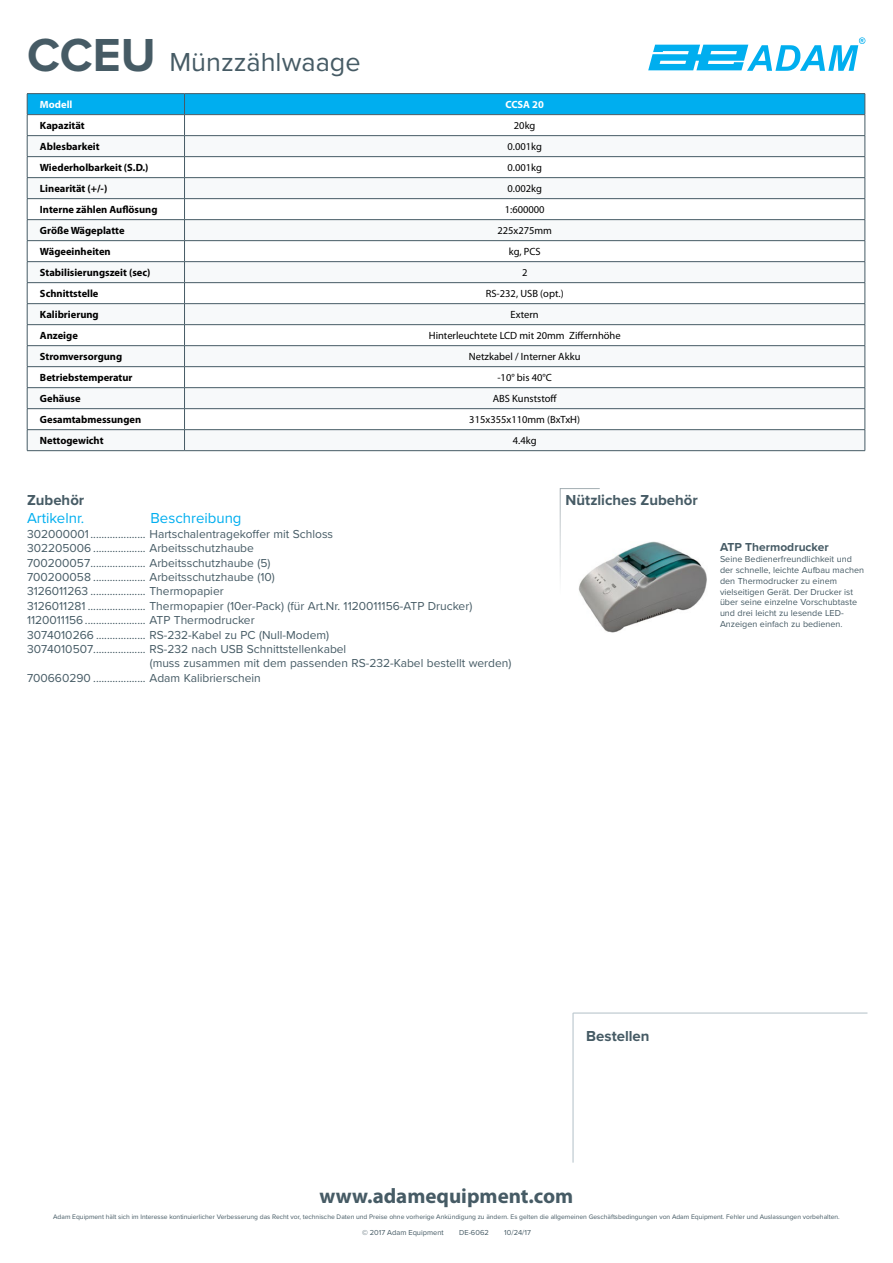
<style>
.page{position:relative;width:893px;height:1263px;background:#fff}
.page>*{position:absolute;margin:0;border:0;box-sizing:border-box;transform-origin:0 0}
.t1{font:27px "Proxima Nova";color:#465b65}
.t2{font:700 21px "Myriad Pro";color:#465b65}
.t3{font:700 15px "Proxima Nova";color:#465b65}
.t4{font:15px "Proxima Nova";color:#00aeef}
.t5{font:12px "Proxima Nova";color:#465b65}
.t6{font:700 12px "Proxima Nova";color:#465b65}
.t7{font:700 10.5px "Myriad Pro";color:#000}
.t8{font:10.5px "Myriad Pro";color:#000}
.t9{font:700 10.5px "Myriad Pro";color:#fff}
.t10{font:9px/10.8px "Proxima Nova";color:#465b65}
.t11{font:7.5px "Proxima Nova";color:#465b65}
.t12{font:6.75px "Proxima Nova";color:#465b65}
.s1{font-weight:700;font-size:48px}
</style>
<div class="page">
<hr style="left:27px;top:93px;width:158px;height:1px;background:#465b65">
<hr style="left:185px;top:93px;width:680px;height:1px;background:#465b65">
<svg style="left:27px;top:94px;width:839px;height:356px"></svg>
<hr style="left:27px;top:450px;width:158px;height:1px;background:#465b65">
<hr style="left:185px;top:450px;width:680px;height:1px;background:#465b65">
<hr style="left:573px;top:1013px;width:1px;height:149px;background:#b1bfc7">
<hr style="left:573px;top:1013px;width:294px;height:1px;background:#b1bfc7">
<svg style="left:559px;top:488px;width:41px;height:91px"></svg>
<img style="left:578px;top:542px;width:129px;height:90px">
<svg style="left:648px;top:37px;width:217px;height:34px"></svg>
<h1 class="t1" style="left:27px;top:42px;width:335px"><span class="s1">CCEU</span> Münzzählwaage</h1>
<p class="t9" style="left:40px;top:98px;width:34px">Modell</p>
<p class="t9" style="left:505px;top:98px;width:40px">CCSA 20</p>
<p class="t7" style="left:40px;top:119px;width:46px">Kapazität</p>
<p class="t8" style="left:514px;top:119px;width:23px">20kg</p>
<p class="t7" style="left:40px;top:140px;width:61px">Ablesbarkeit</p>
<p class="t8" style="left:507px;top:140px;width:36px">0.001kg</p>
<p class="t7" style="left:40px;top:161px;width:110px">Wiederholbarkeit (S.D.)</p>
<p class="t8" style="left:507px;top:161px;width:36px">0.001kg</p>
<p class="t7" style="left:40px;top:182px;width:69px">Linearität (+/-)</p>
<p class="t8" style="left:507px;top:182px;width:36px">0.002kg</p>
<p class="t7" style="left:40px;top:203px;width:119px">Interne zählen Auflösung</p>
<p class="t8" style="left:505px;top:203px;width:41px">1:600000</p>
<p class="t7" style="left:40px;top:224px;width:86px">Größe Wägeplatte</p>
<p class="t8" style="left:497px;top:224px;width:56px">225x275mm</p>
<p class="t7" style="left:40px;top:245px;width:72px">Wägeeinheiten</p>
<p class="t8" style="left:509px;top:245px;width:33px">kg, PCS</p>
<p class="t7" style="left:40px;top:266px;width:112px">Stabilisierungszeit (sec)</p>
<p class="t8" style="left:522px;top:266px;width:7px">2</p>
<p class="t7" style="left:40px;top:287px;width:60px">Schnittstelle</p>
<p class="t8" style="left:486px;top:287px;width:79px">RS-232, USB (opt.)</p>
<p class="t7" style="left:40px;top:308px;width:60px">Kalibrierung</p>
<p class="t8" style="left:511px;top:308px;width:30px">Extern</p>
<p class="t7" style="left:40px;top:329px;width:39px">Anzeige</p>
<p class="t8" style="left:429px;top:329px;width:193px">Hinterleuchtete LCD mit 20mm Ziffernhöhe</p>
<p class="t7" style="left:40px;top:350px;width:84px">Stromversorgung</p>
<p class="t8" style="left:469px;top:350px;width:113px">Netzkabel / Interner Akku</p>
<p class="t7" style="left:40px;top:371px;width:94px">Betriebstemperatur</p>
<p class="t8" style="left:497px;top:371px;width:56px">-10° bis 40°C</p>
<p class="t7" style="left:40px;top:392px;width:42px">Gehäuse</p>
<p class="t8" style="left:493px;top:392px;width:66px">ABS Kunststoff</p>
<p class="t7" style="left:40px;top:413px;width:103px">Gesamtabmessungen</p>
<p class="t8" style="left:469px;top:413px;width:112px">315x355x110mm (BxTxH)</p>
<p class="t7" style="left:40px;top:434px;width:65px">Nettogewicht</p>
<p class="t8" style="left:513px;top:434px;width:25px">4.4kg</p>
<p class="t3" style="left:27px;top:489px;width:59px">Zubehör</p>
<p class="t4" style="left:27px;top:507px;width:59px">Artikelnr.</p>
<p class="t4" style="left:150px;top:507px;width:93px">Beschreibung</p>
<p class="t5" style="left:27px;top:525px;width:308px">302000001.................... Hartschalentragekoffer mit Schloss</p>
<p class="t5" style="left:27px;top:539px;width:228px">302205006 ................... Arbeitsschutzhaube</p>
<p class="t5" style="left:27px;top:554px;width:245px">700200057.................... Arbeitsschutzhaube (5)</p>
<p class="t5" style="left:27px;top:568px;width:249px">700200058 ................... Arbeitsschutzhaube (10)</p>
<p class="t5" style="left:27px;top:582px;width:198px">3126011263 .................... Thermopapier</p>
<p class="t5" style="left:27px;top:597px;width:447px">3126011281 ..................... Thermopapier (10er-Pack) (für Art.Nr. 1120011156-ATP Drucker)</p>
<p class="t5" style="left:27px;top:611px;width:229px">1120011156...................... ATP Thermodrucker</p>
<p class="t5" style="left:27px;top:626px;width:304px">3074010266 .................. RS-232-Kabel zu PC (Null-Modem)</p>
<p class="t5" style="left:27px;top:640px;width:321px">3074010507................... RS-232 nach USB Schnittstellenkabel</p>
<p class="t5" style="left:150px;top:654px;width:363px">(muss zusammen mit dem passenden RS-232-Kabel bestellt werden)</p>
<p class="t5" style="left:27px;top:669px;width:235px">700660290 ................... Adam Kalibrierschein</p>
<p class="t3" style="left:566px;top:489px;width:134px">Nützliches Zubehör</p>
<p class="t6" style="left:720px;top:538px;width:110px">ATP Thermodrucker</p>
<p class="t10" style="left:720px;top:553px;width:146px">Seine Bedienerfreundlichkeit und der schnelle, leichte Aufbau machen den Thermodrucker zu einem vielseitigen Gerät. Der Drucker ist über seine einzelne Vorschubtaste und drei leicht zu lesende LED-Anzeigen einfach zu bedienen.</p>
<p class="t3" style="left:586px;top:1024px;width:65px">Bestellen</p>
<h2 class="t2" style="left:320px;top:1182px;width:255px">www.adamequipment.com</h2>
<p class="t12" style="left:53px;top:1212px;width:788px">Adam Equipment hält sich im Interesse kontinuierlicher Verbesserung das Recht vor, technische Daten und Preise ohne vorherige Ankündigung zu ändern. Es gelten die allgemeinen Geschäftsbedingungen von Adam Equipment. Fehler und Auslassungen vorbehalten.</p>
<p class="t11" style="left:362px;top:1227px;width:83px">© 2017 Adam Equipment</p>
<p class="t11" style="left:459px;top:1227px;width:31px">DE-6062</p>
<p class="t11" style="left:504px;top:1227px;width:28px">10/24/17</p>
</div>
